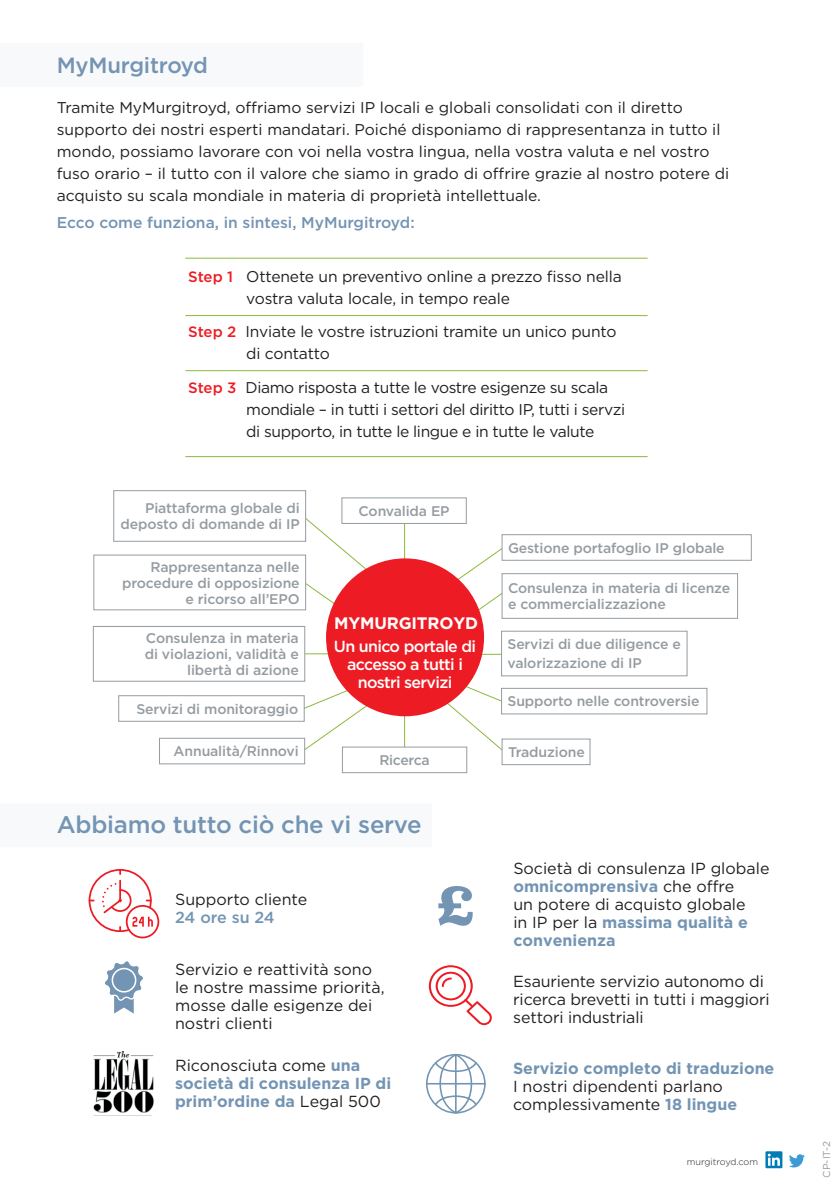
<style>
.page{position:relative;width:840px;height:1191px;background:#fff}
.page>*{position:absolute;margin:0;border:0;box-sizing:border-box;transform-origin:0 0}
.t1{font:500 24px "Gotham";letter-spacing:-.01em;color:#7394b3}
.t2{font:500 22px "Gotham";letter-spacing:-.01em;color:#7394b3}
.t3{font:700 16.6px "Gotham";letter-spacing:-.01em;color:#fff}
.BODY_COPY_14PT{font:16px/18px "Gotham";color:#231f20}
.BODY_COPY_14PT-2{font:700 16px/18px "Gotham";color:#7394b3}
.BODY_COPY_14PT-3{font:500 16px "Gotham";letter-spacing:-.04em;color:#fff}
.BODY_COPY_14PT-4{font:15.6px/22px "Gotham";letter-spacing:-.01em;color:#231f20}
.BODY_COPY_14PT-5{font:500 15.6px "Gotham";color:#7394b3}
.BODY_COPY_14PT-6{font:500 14px/16px "Gotham";letter-spacing:-.01em;color:#959ca1;text-align:right}
.t4{font:10px "Gotham";color:#959ca1}
.t5{font:300 9.2px "Gotham";color:#231f20}
.s1{font-weight:500;font-size:15px;color:#ed1c24}
.s2{font-weight:500;color:#7394b3}
.s3{font-weight:400;color:#231f20}
.s4{font-weight:700;color:#7394b3}
</style>
<div class="page">
<div style="left:341px;top:497px;width:125px;height:27px;border:1px solid #959ca1"></div>
<hr style="left:404px;top:523px;width:1px;height:46px;background:#8db83f">
<hr style="left:404px;top:704px;width:1px;height:46px;background:#8db83f">
<hr style="left:466px;top:654px;width:45px;height:1px;background:#8db83f">
<hr style="left:301px;top:653px;width:45px;height:1px;background:#8db83f">
<div style="left:342px;top:747px;width:124px;height:25px;background:#fff"></div>
<div style="left:342px;top:747px;width:125px;height:26px;border:1px solid #959ca1"></div>
<svg style="left:303px;top:581px;width:40px;height:36px"></svg>
<svg style="left:292px;top:507px;width:81px;height:68px"></svg>
<svg style="left:453px;top:548px;width:56px;height:78px"></svg>
<svg style="left:444px;top:681px;width:61px;height:70px"></svg>
<svg style="left:300px;top:689px;width:69px;height:62px"></svg>
<div style="left:502px;top:534px;width:248px;height:26px;background:#fff"></div>
<div style="left:501px;top:534px;width:250px;height:26px;border:1px solid #959ca1"></div>
<div style="left:94px;top:555px;width:211px;height:55px;background:#fff"></div>
<div style="left:93px;top:555px;width:213px;height:55px;border:1px solid #959ca1"></div>
<div style="left:114px;top:490px;width:191px;height:51px;background:#fff"></div>
<div style="left:113px;top:490px;width:193px;height:51px;border:1px solid #959ca1"></div>
<div style="left:502px;top:739px;width:87px;height:25px;background:#fff"></div>
<div style="left:501px;top:739px;width:89px;height:26px;border:1px solid #959ca1"></div>
<div style="left:501px;top:631px;width:185px;height:45px;background:#fff"></div>
<div style="left:501px;top:631px;width:186px;height:45px;border:1px solid #959ca1"></div>
<div style="left:326px;top:558px;width:158px;height:158px;background:#ed1c24;border-radius:50%"></div>
<div style="left:0;top:43px;width:363px;height:44px;background:#f8f9fb"></div>
<div style="left:159px;top:738px;width:145px;height:26px;background:#fff"></div>
<div style="left:159px;top:738px;width:146px;height:26px;border:1px solid #959ca1"></div>
<div style="left:93px;top:626px;width:212px;height:55px;border:1px solid #959ca1"></div>
<div style="left:119px;top:695px;width:185px;height:26px;background:#fff"></div>
<div style="left:118px;top:695px;width:186px;height:26px;border:1px solid #959ca1"></div>
<div style="left:502px;top:573px;width:235px;height:45px;background:#fff"></div>
<div style="left:501px;top:573px;width:236px;height:45px;border:1px solid #959ca1"></div>
<div style="left:501px;top:688px;width:205px;height:26px;background:#fff"></div>
<div style="left:501px;top:688px;width:205px;height:26px;border:1px solid #959ca1"></div>
<hr style="left:185px;top:258px;width:462px;height:1px;background:#8db83f">
<hr style="left:185px;top:315px;width:462px;height:1px;background:#8db83f">
<hr style="left:185px;top:370px;width:462px;height:1px;background:#8db83f">
<hr style="left:185px;top:456px;width:462px;height:1px;background:#8db83f">
<svg style="left:438px;top:886px;width:34px;height:39px"></svg>
<img style="left:93px;top:1051px;width:61px;height:62px">
<svg style="left:426px;top:1053px;width:59px;height:60px"></svg>
<svg style="left:89px;top:869px;width:70px;height:69px"></svg>
<svg style="left:428px;top:965px;width:64px;height:60px"></svg>
<svg style="left:105px;top:961px;width:38px;height:52px"></svg>
<svg style="left:765px;top:1151px;width:17px;height:17px"></svg>
<svg style="left:767px;top:1153px;width:12px;height:12px"></svg>
<svg style="left:789px;top:1154px;width:15px;height:13px"></svg>
<p class="t2" style="left:57px;top:51px;width:153px">MyMurgitroyd</p>
<p class="BODY_COPY_14PT-4" style="left:57px;top:96px;width:673px">Tramite MyMurgitroyd, offriamo servizi IP locali e globali consolidati con il diretto supporto dei nostri esperti mandatari. Poiché disponiamo di rappresentanza in tutto il mondo, possiamo lavorare con voi nella vostra lingua, nella vostra valuta e nel vostro fuso orario – il tutto con il valore che siamo in grado di offrire grazie al nostro potere di acquisto su scala mondiale in materia di proprietà intellettuale.</p>
<p class="BODY_COPY_14PT-5" style="left:57px;top:212px;width:359px">Ecco come funziona, in sintesi, MyMurgitroyd:</p>
<p class="BODY_COPY_14PT-4" style="left:246px;top:265px;width:377px;text-indent:-58px"><span class="s1">Step 1</span> Ottenete un preventivo online a prezzo fisso nella vostra valuta locale, in tempo reale</p>
<p class="BODY_COPY_14PT-4" style="left:246px;top:320px;width:371px;text-indent:-58px"><span class="s1">Step 2</span> Inviate le vostre istruzioni tramite un unico punto di contatto</p>
<p class="BODY_COPY_14PT-4" style="left:246px;top:376px;width:380px;text-indent:-58px"><span class="s1">Step 3</span> Diamo risposta a tutte le vostre esigenze su scala mondiale – in tutti i settori del diritto IP, tutti i servzi di supporto, in tutte le lingue e in tutte le valute</p>
<p class="BODY_COPY_14PT-6" style="left:121px;top:500px;width:180px">Piattaforma globale di deposto di domande di IP</p>
<p class="BODY_COPY_14PT-6" style="left:122px;top:558px;width:179px">Rappresentanza nelle procedure di opposizione e ricorso all’EPO</p>
<p class="BODY_COPY_14PT-6" style="left:145px;top:630px;width:155px">Consulenza in materia di violazioni, validità e libertà di azione</p>
<p class="BODY_COPY_14PT-6" style="left:136px;top:700px;width:163px">Servizi di monitoraggio</p>
<p class="BODY_COPY_14PT-6" style="left:173px;top:743px;width:126px">Annualità/Rinnovi</p>
<p class="BODY_COPY_14PT-6" style="left:358px;top:502px;width:92px">Convalida EP</p>
<p class="t3" style="left:334px;top:614px;width:145px">MYMURGITROYD</p>
<p class="BODY_COPY_14PT-3" style="left:334px;top:636px;width:144px">Un unico portale di</p>
<p class="BODY_COPY_14PT-3" style="left:347px;top:654px;width:117px">accesso a tutti i</p>
<p class="BODY_COPY_14PT-3" style="left:357px;top:672px;width:96px">nostri servizi</p>
<p class="BODY_COPY_14PT-6" style="left:379px;top:752px;width:52px">Ricerca</p>
<p class="t1" style="left:57px;top:809px;width:366px">Abbiamo tutto ciò che vi serve</p>
<p class="BODY_COPY_14PT" style="left:175px;top:889px;width:134px">Supporto cliente<br><span class="s2">24 ore su 24</span></p>
<p class="BODY_COPY_14PT" style="left:175px;top:960px;width:211px">Servizio e reattività sono le nostre massime priorità, mosse dalle esigenze dei nostri clienti</p>
<p class="BODY_COPY_14PT-2" style="left:175px;top:1055px;width:217px"><span class="s3">Riconosciuta come</span> una società di consulenza IP di prim’ordine da <span class="s3">Legal 500</span></p>
<p class="BODY_COPY_14PT-6" style="left:507px;top:539px;width:218px">Gestione portafoglio IP globale</p>
<p class="BODY_COPY_14PT-6" style="left:507px;top:580px;width:223px;text-align:left">Consulenza in materia di licenze e commercializzazione</p>
<p class="BODY_COPY_14PT-6" style="left:507px;top:636px;width:175px">Servizi di due diligence e</p>
<p class="BODY_COPY_14PT-6" style="left:507px;top:655px;width:136px">valorizzazione di IP</p>
<p class="BODY_COPY_14PT-6" style="left:507px;top:693px;width:193px">Supporto nelle controversie</p>
<p class="BODY_COPY_14PT-6" style="left:507px;top:744px;width:78px">Traduzione</p>
<p class="BODY_COPY_14PT" style="left:513px;top:858px;width:257px">Società di consulenza IP globale <span class="s4">omnicomprensiva</span> che offre<br>un potere di acquisto globale<br>in IP per la <span class="s4">massima qualità e convenienza</span></p>
<p class="BODY_COPY_14PT" style="left:513px;top:972px;width:258px">Esauriente servizio autonomo di ricerca brevetti in tutti i maggiori settori industriali</p>
<p class="BODY_COPY_14PT" style="left:512px;top:1059px;width:263px"><span class="s4">Servizio completo di traduzione<br></span>I nostri dipendenti parlano complessivamente <span class="s4">18 lingue</span></p>
<p class="t5" style="left:686px;top:1156px;width:73px">murgitroyd.com</p>
<p class="t4" style="left:819px;top:1177px;width:38px;rotate:-90deg">CP-IT-2</p>
</div>
